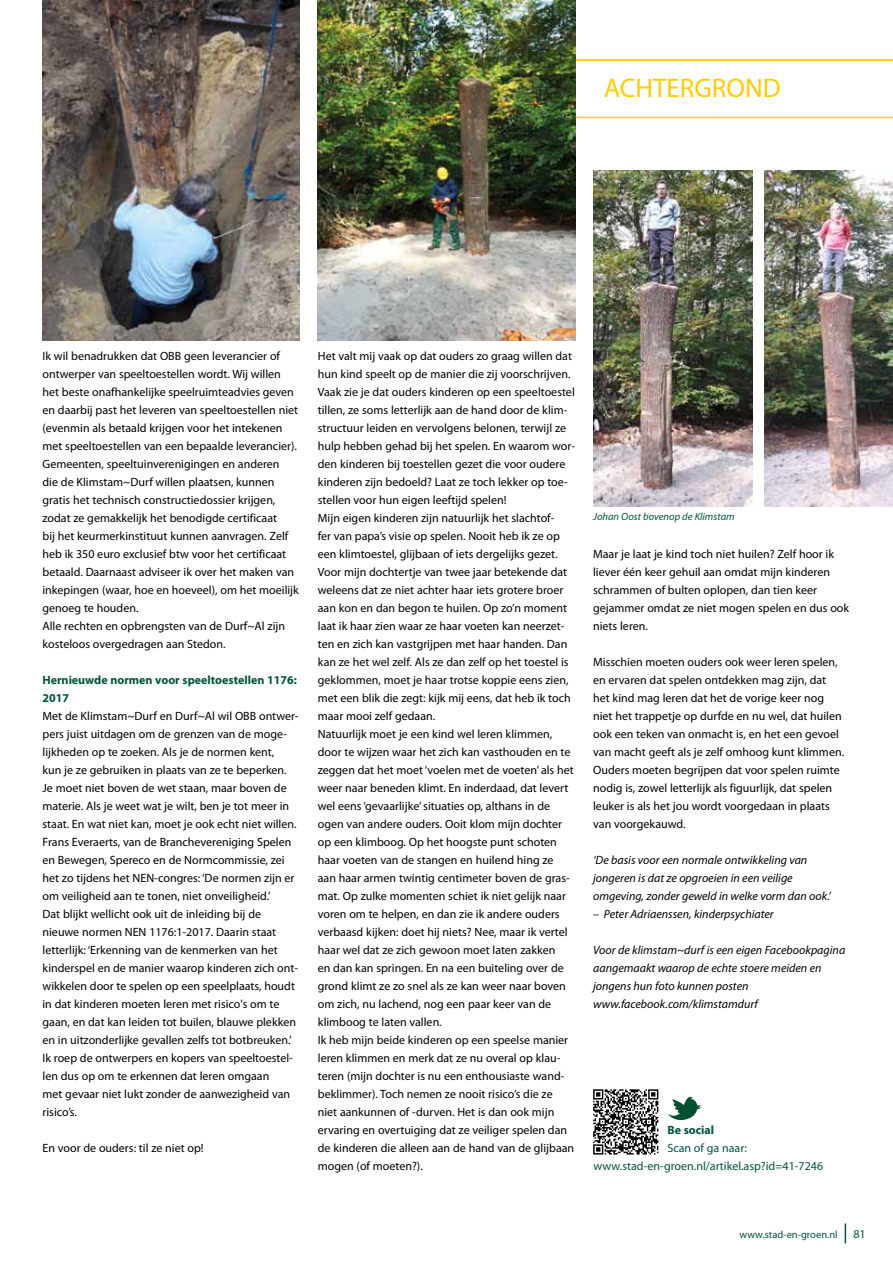
<style>
.page{position:relative;width:893px;height:1263px;background:#fff}
.page>*{position:absolute;margin:0;border:0;box-sizing:border-box;transform-origin:0 0}
.t1{font:27px "Myriad Pro";color:#fc0}
.t2{font:12px/18px "Myriad Pro";color:#000}
.t3{font:italic 12px/18px "Myriad Pro";color:#000}
.t4{font:12px/18px "Myriad Pro";color:#00533d;text-align:center}
.t5{font:700 12px/18px "Myriad Pro";color:#00533d}
.t6{font:italic 10.5px "Myriad Pro";color:#00533d}
.t7{font:10.5px "Myriad Pro";color:#00533d}
</style>
<div class="page">
<svg style="left:845px;top:1223px;width:1px;height:20px"></svg>
<img style="left:593px;top:170px;width:160px;height:336px">
<img style="left:764px;top:170px;width:129px;height:336px">
<hr style="left:565px;top:117px;width:328px;height:1px;background:#fc0">
<hr style="left:565px;top:60px;width:328px;height:1px;background:#fc0">
<img style="left:43px;top:0;width:257px;height:340px">
<img style="left:318px;top:0;width:257px;height:340px">
<svg style="left:593px;top:1089px;width:65px;height:65px"></svg>
<svg style="left:667px;top:1096px;width:34px;height:24px"></svg>
<h1 class="t1" style="left:604px;top:71px;width:179px">ACHTERGROND</h1>
<p class="t2" style="left:43px;top:347px;width:258px">Ik wil benadrukken dat OBB geen leverancier of ontwerper van speeltoestellen wordt. Wij willen het beste onafhankelijke speelruimteadvies geven en daarbij past het leveren van speeltoestellen niet (evenmin als betaald krijgen voor het intekenen met speeltoestellen van een bepaalde leverancier).<br>Gemeenten, speeltuinverenigingen en anderen<br>die de Klimstam~Durf willen plaatsen, kunnen gratis het technisch constructiedossier krijgen, zodat ze gemakkelijk het benodigde certificaat<br>bij het keurmerkinstituut kunnen aanvragen. Zelf heb ik 350 euro exclusief btw voor het certificaat betaald. Daarnaast adviseer ik over het maken van inkepingen (waar, hoe en hoeveel), om het moeilijk genoeg te houden.<br>Alle rechten en opbrengsten van de Durf~Al zijn kosteloos overgedragen aan Stedon.</p>
<p class="t5" style="left:43px;top:671px;width:256px">Hernieuwde normen voor speeltoestellen 1176:<br>2017</p>
<p class="t2" style="left:43px;top:707px;width:258px">Met de Klimstam~Durf en Durf~Al wil OBB ontwer&shy;pers juist uitdagen om de grenzen van de moge&shy;lijkheden op te zoeken. Als je de normen kent,<br>kun je ze gebruiken in plaats van ze te beperken.<br>Je moet niet boven de wet staan, maar boven de materie. Als je weet wat je wilt, ben je tot meer in staat. En wat niet kan, moet je ook echt niet willen.<br>Frans Everaerts, van de Branchevereniging Spelen en Bewegen, Spereco en de Normcommissie, zei het zo tijdens het NEN-congres: ‘De normen zijn er om veiligheid aan te tonen, niet onveiligheid.’<br>Dat blijkt wellicht ook uit de inleiding bij de nieuwe normen NEN 1176:1-2017. Daarin staat letterlijk: ‘Erkenning van de kenmerken van het kinderspel en de manier waarop kinderen zich ont&shy;wikkelen door te spelen op een speelplaats, houdt in dat kinderen moeten leren met risico's om te gaan, en dat kan leiden tot builen, blauwe plekken en in uitzonderlijke gevallen zelfs tot botbreuken.’ Ik roep de ontwerpers en kopers van speeltoestel&shy;len dus op om te erkennen dat leren omgaan<br>met gevaar niet lukt zonder de aanwezigheid van risico’s.</p>
<p class="t2" style="left:43px;top:1139px;width:163px">En voor de ouders: til ze niet op!</p>
<p class="t2" style="left:318px;top:347px;width:259px">Het valt mij vaak op dat ouders zo graag willen dat hun kind speelt op de manier die zij voorschrijven.<br>Vaak zie je dat ouders kinderen op een speeltoestel tillen, ze soms letterlijk aan de hand door de klim&shy;structuur leiden en vervolgens belonen, terwijl ze hulp hebben gehad bij het spelen. En waarom wor&shy;den kinderen bij toestellen gezet die voor oudere kinderen zijn bedoeld? Laat ze toch lekker op toe&shy;stellen voor hun eigen leeftijd spelen!<br>Mijn eigen kinderen zijn natuurlijk het slachtof-<br>fer van papa’s visie op spelen. Nooit heb ik ze op een klimtoestel, glijbaan of iets dergelijks gezet.<br>Voor mijn dochtertje van twee jaar betekende dat weleens dat ze niet achter haar iets grotere broer aan kon en dan begon te huilen. Op zo’n moment laat ik haar zien waar ze haar voeten kan neerzet&shy;ten en zich kan vastgrijpen met haar handen. Dan kan ze het wel zelf. Als ze dan zelf op het toestel is geklommen, moet je haar trotse koppie eens zien, met een blik die zegt: kijk mij eens, dat heb ik toch maar mooi zelf gedaan.<br>Natuurlijk moet je een kind wel leren klimmen, door te wijzen waar het zich kan vasthouden en te zeggen dat het moet ‘voelen met de voeten’ als het weer naar beneden klimt. En inderdaad, dat levert wel eens ‘gevaarlijke’ situaties op, althans in de ogen van andere ouders. Ooit klom mijn dochter op een klimboog. Op het hoogste punt schoten haar voeten van de stangen en huilend hing ze<br>aan haar armen twintig centimeter boven de gras&shy;mat. Op zulke momenten schiet ik niet gelijk naar voren om te helpen, en dan zie ik andere ouders verbaasd kijken: doet hij niets? Nee, maar ik vertel haar wel dat ze zich gewoon moet laten zakken<br>en dan kan springen. En na een buiteling over de grond klimt ze zo snel als ze kan weer naar boven om zich, nu lachend, nog een paar keer van de klimboog te laten vallen.<br>Ik heb mijn beide kinderen op een speelse manier leren klimmen en merk dat ze nu overal op klau&shy;teren (mijn dochter is nu een enthousiaste wand&shy;beklimmer). Toch nemen ze nooit risico’s die ze niet aankunnen of -durven. Het is dan ook mijn ervaring en overtuiging dat ze veiliger spelen dan de kinderen die alleen aan de hand van de glijbaan mogen (of moeten?).</p>
<p class="t6" style="left:593px;top:510px;width:143px">Johan Oost bovenop de Klimstam</p>
<p class="t2" style="left:593px;top:545px;width:258px">Maar je laat je kind toch niet huilen? Zelf hoor ik liever één keer gehuil aan omdat mijn kinderen schrammen of bulten oplopen, dan tien keer gejammer omdat ze niet mogen spelen en dus ook niets leren.</p>
<p class="t2" style="left:593px;top:653px;width:252px">Misschien moeten ouders ook weer leren spelen, en ervaren dat spelen ontdekken mag zijn, dat het kind mag leren dat het de vorige keer nog niet het trappetje op durfde en nu wel, dat huilen ook een teken van onmacht is, en het een gevoel van macht geeft als je zelf omhoog kunt klimmen.<br>Ouders moeten begrijpen dat voor spelen ruimte nodig is, zowel letterlijk als figuurlijk, dat spelen leuker is als het jou wordt voorgedaan in plaats van voorgekauwd.</p>
<p class="t3" style="left:593px;top:851px;width:239px">‘De basis voor een normale ontwikkeling van jongeren is dat ze opgroeien in een veilige omgeving, zonder geweld in welke vorm dan ook.’</p>
<p class="t3" style="left:593px;top:905px;width:182px">– Peter Adriaenssen, kinderpsychiater</p>
<p class="t3" style="left:593px;top:941px;width:254px">Voor de klimstam~durf is een eigen Facebookpagina aangemaakt waarop de echte stoere meiden en jongens hun foto kunnen posten www.facebook.com/klimstamdurf</p>
<p class="t5" style="left:667px;top:1121px;width:48px">Be social</p>
<p class="t4" style="left:594px;top:1139px;width:231px">Scan of ga naar: www.stad-en-groen.nl/artikel.asp?id=41-7246</p>
<p class="t7" style="left:739px;top:1228px;width:100px">www.stad-en-groen.nl</p>
<p class="t4" style="left:853px;top:1224px;width:14px">81</p>
</div>
